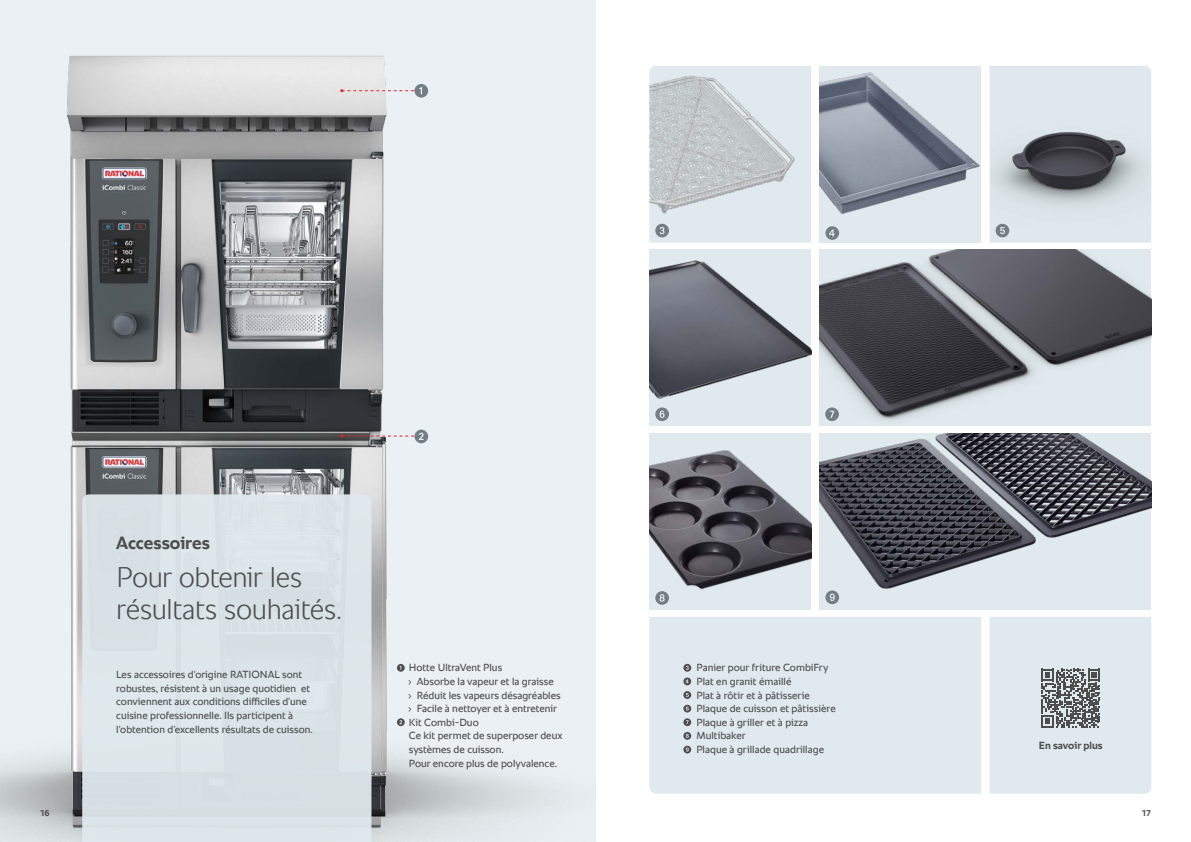
<style>
.page{position:relative;width:1191px;height:842px;background:#fff}
.page>*{position:absolute;margin:0;border:0;box-sizing:border-box;transform-origin:0 0}
.t1{font:300 29px/32px "RATIONAL Sans TT";letter-spacing:-.015em;color:#4d4d4f}
.t2{font:700 18px "RATIONAL Sans TT";letter-spacing:-.005em;color:#4d4d4f}
.t3{font:10.5px/13.6px "RATIONAL Sans TT";color:#4d4d4f}
.t4{font:700 10.5px "RATIONAL Sans TT";color:#4d4d4f}
.t5{font:700 8.5px "RATIONAL Sans TT";color:#4d4d4f}
</style>
<div class="page">
<div style="left:0;top:0;width:595px;height:842px;background:#eaf0f3"></div>
<img style="left:0;top:55px;width:563px;height:787px">
<img style="left:819px;top:433px;width:332px;height:177px">
<img style="left:819px;top:66px;width:162px;height:177px">
<img style="left:649px;top:249px;width:162px;height:177px">
<img style="left:819px;top:249px;width:332px;height:177px">
<img style="left:649px;top:433px;width:162px;height:177px">
<svg style="left:649px;top:66px;width:162px;height:177px;background:#d1d8db"></svg>
<svg style="left:989px;top:66px;width:162px;height:177px;background:#bfc6cb"></svg>
<svg style="left:825px;top:407px;width:14px;height:14px"></svg>
<svg style="left:655px;top:591px;width:14px;height:14px"></svg>
<svg style="left:825px;top:590px;width:14px;height:14px"></svg>
<svg style="left:655px;top:407px;width:14px;height:14px"></svg>
<svg style="left:825px;top:226px;width:14px;height:14px"></svg>
<div style="left:82px;top:494px;width:289px;height:348px;background:#dbe4e8"></div>
<div style="left:649px;top:617px;width:332px;height:177px;background:#e0e9ed"></div>
<svg style="left:683px;top:664px;width:8px;height:21px"></svg>
<svg style="left:683px;top:691px;width:8px;height:8px"></svg>
<svg style="left:683px;top:705px;width:8px;height:7px"></svg>
<svg style="left:683px;top:718px;width:8px;height:8px"></svg>
<svg style="left:683px;top:732px;width:8px;height:8px"></svg>
<svg style="left:683px;top:746px;width:8px;height:7px"></svg>
<svg style="left:340px;top:84px;width:88px;height:14px"></svg>
<svg style="left:340px;top:430px;width:88px;height:13px"></svg>
<svg style="left:397px;top:664px;width:8px;height:8px"></svg>
<svg style="left:397px;top:718px;width:8px;height:8px"></svg>
<svg style="left:989px;top:617px;width:162px;height:177px;background:#d4dde1"></svg>
<h2 class="t2" style="left:116px;top:530px;width:95px">Accessoires</h2>
<h1 class="t1" style="left:116px;top:561px;width:227px">Pour obtenir les résultats souhaités.</h1>
<p class="t3" style="left:116px;top:668px;width:198px">Les accessoires d'origine RATIONAL sont robustes, résistent à un usage quotidien et conviennent aux conditions difficiles d'une cuisine professionnelle. Ils participent à l'obtention d’excellents résultats de cuisson.</p>
<p class="t3" style="left:408px;top:661px;width:156px">Hotte UltraVent Plus<br>› Absorbe la vapeur et la graisse<br>› Réduit les vapeurs désagréables › Facile à nettoyer et à entretenir<br>Kit Combi-Duo<br>Ce kit permet de superposer deux systèmes de cuisson.<br>Pour encore plus de polyvalence.</p>
<p class="t3" style="left:696px;top:661px;width:141px">Panier pour friture CombiFry<br>Plat en granit émaillé<br>Plat à rôtir et à pâtisserie<br>Plaque de cuisson et pâtissière<br>Plaque à griller et à pizza<br>Multibaker<br>Plaque à grillade quadrillage</p>
<p class="t4" style="left:1039px;top:738px;width:65px">En savoir plus</p>
<p class="t5" style="left:40px;top:807px;width:11px">16</p>
<p class="t5" style="left:1141px;top:807px;width:11px">17</p>
</div>
